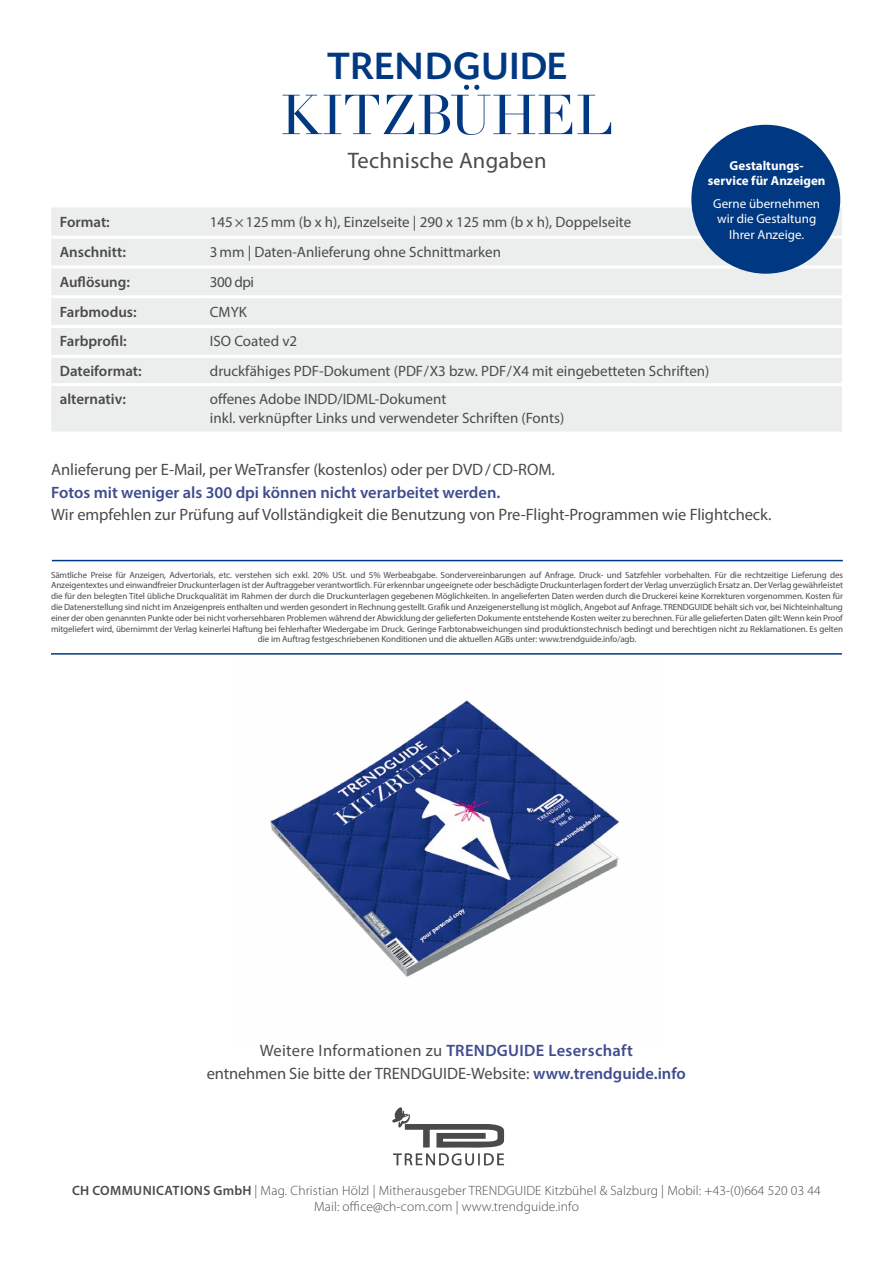
<style>
.page{position:relative;width:893px;height:1263px;background:#fff}
.page>*{position:absolute;margin:0;border:0;box-sizing:border-box;transform-origin:0 0}
.t1{font:55.2px "Didot";color:#003882}
.t2{font:500 40.05px "Today SB";color:#003882}
.t3{font:22.5px "Myriad Pro";letter-spacing:.01em;color:#4b4b4d}
.t4{font:16.5px/22.5px "Myriad Pro";letter-spacing:-.005em;color:#4b4b4d;text-align:center}
.t5{font:600 16.5px "Myriad Pro";color:#3f4c8f}
.t6{font:15px/18.8px "Myriad Pro";color:#4b4b4d}
.t7{font:600 15px "Myriad Pro";color:#4b4b4d}
.t8{font:300 13.5px/16.5px "Myriad Pro";letter-spacing:.01em;color:#4b4b4d;text-align:center}
.t9{font:13.05px/15.5px "Myriad Pro";color:#fff;text-align:center}
.t10{font:700 13.05px/15.5px "Myriad Pro";color:#fff;text-align:center}
.t11{font:9px/10.8px "Myriad Pro";letter-spacing:-.01em;color:#4b4b4d;text-align:center}
.s1{font-weight:600;color:#3f4c8f}
.s2{font-weight:600}
</style>
<div class="page">
<svg style="left:392px;top:1107px;width:112px;height:59px"></svg>
<img style="left:270px;top:700px;width:350px;height:277px">
<div style="left:51px;top:208px;width:791px;height:224px;background:#eceded"></div>
<hr style="left:51px;top:236px;width:153px;height:3px;background:#fff">
<hr style="left:204px;top:236px;width:638px;height:3px;background:#fff">
<hr style="left:51px;top:265px;width:153px;height:3px;background:#fff">
<hr style="left:204px;top:265px;width:638px;height:3px;background:#fff">
<hr style="left:51px;top:295px;width:153px;height:3px;background:#fff">
<hr style="left:204px;top:295px;width:638px;height:3px;background:#fff">
<hr style="left:51px;top:325px;width:153px;height:3px;background:#fff">
<hr style="left:204px;top:325px;width:638px;height:3px;background:#fff">
<hr style="left:51px;top:355px;width:153px;height:3px;background:#fff">
<hr style="left:204px;top:355px;width:638px;height:3px;background:#fff">
<hr style="left:51px;top:383px;width:153px;height:3px;background:#fff">
<hr style="left:204px;top:383px;width:638px;height:3px;background:#fff">
<div style="left:691px;top:125px;width:149px;height:149px;background:#003882;border-radius:50%"></div>
<hr style="left:51px;top:653px;width:791px;height:2px;background:#003882">
<hr style="left:52px;top:560px;width:791px;height:1px;background:#003882">
<h2 class="t2" style="left:327px;top:45px;width:241px">TRENDGUIDE</h2>
<h1 class="t1" style="left:281px;top:82px;width:334px">KITZBÜHEL</h1>
<h3 class="t3" style="left:348px;top:147px;width:200px">Technische Angaben</h3>
<h3 class="t10" style="left:708px;top:157px;width:119px">Gestaltungs&shy;service für Anzeigen</h3>
<h3 class="t9" style="left:713px;top:196px;width:108px">Gerne übernehmen wir die Gestaltung<br>Ihrer Anzeige.</h3>
<h3 class="t7" style="left:60px;top:213px;width:52px">Format:</h3>
<h3 class="t6" style="left:210px;top:213px;width:423px">145×125mm (b x h), Einzelseite | 290 x 125 mm (b x h), Doppelseite</h3>
<h3 class="t7" style="left:60px;top:242px;width:68px">Anschnitt:</h3>
<h3 class="t6" style="left:210px;top:242px;width:293px">3mm | Daten-Anlieferung ohne Schnittmarken</h3>
<h3 class="t7" style="left:60px;top:272px;width:72px">Auflösung:</h3>
<h3 class="t6" style="left:210px;top:272px;width:46px">300 dpi</h3>
<h3 class="t7" style="left:60px;top:302px;width:78px">Farbmodus:</h3>
<h3 class="t6" style="left:210px;top:302px;width:38px">CMYK</h3>
<h3 class="t7" style="left:60px;top:332px;width:68px">Farbprofil:</h3>
<h3 class="t6" style="left:210px;top:332px;width:89px">ISO Coated v2</h3>
<h3 class="t7" style="left:60px;top:361px;width:84px">Dateiformat:</h3>
<h3 class="t6" style="left:210px;top:361px;width:501px">druckfähiges PDF-Dokument (PDF/X3 bzw. PDF/X4 mit eingebetteten Schriften)</h3>
<h3 class="t7" style="left:60px;top:390px;width:68px">alternativ:</h3>
<h3 class="t6" style="left:210px;top:390px;width:356px">offenes Adobe INDD/IDML-Dokument<br>inkl. verknüpfter Links und verwendeter Schriften (Fonts)</h3>
<h3 class="t4" style="left:51px;top:458px;width:505px">Anlieferung per E-Mail, per WeTransfer (kostenlos) oder per DVD/CD-ROM.</h3>
<h3 class="t5" style="left:51px;top:482px;width:451px">Fotos mit weniger als 300 dpi können nicht verarbeitet werden.</h3>
<h3 class="t4" style="left:51px;top:503px;width:722px">Wir empfehlen zur Prüfung auf Vollständigkeit die Benutzung von Pre-Flight-Programmen wie Flightcheck.</h3>
<p class="t11" style="left:51px;top:569px;width:794px">Sämtliche Preise für Anzeigen, Advertorials, etc. verstehen sich exkl. 20% USt. und 5% Werbeabgabe. Sondervereinbarungen auf Anfrage. Druck- und Satzfehler vorbehalten. Für die rechtzeitige Lieferung des Anzeigentextes und einwandfreier Druckunterlagen ist der Auftraggeber verantwortlich. Für erkennbar ungeeignete oder beschädigte Druckunterlagen fordert der Verlag unverzüglich Ersatz an. Der Verlag gewährleistet die für den belegten Titel übliche Druckqualität im Rahmen der durch die Druckunterlagen gegebenen Möglichkeiten. In angelieferten Daten werden durch die Druckerei keine Korrekturen vorgenommen. Kosten für die Datenerstellung sind nicht im Anzeigenpreis enthalten und werden gesondert in Rechnung gestellt. Grafik und Anzeigenerstellung ist möglich, Angebot auf Anfrage. TRENDGUIDE behält sich vor, bei Nichteinhaltung einer der oben genannten Punkte oder bei nicht vorhersehbaren Problemen während der Abwicklung der gelieferten Dokumente entstehende Kosten weiter zu berechnen. Für alle gelieferten Daten gilt: Wenn kein Proof mitgeliefert wird, übernimmt der Verlag keinerlei Haftung bei fehlerhafter Wiedergabe im Druck. Geringe Farbtonabweichungen sind produktionstechnisch bedingt und berechtigen nicht zu Reklamationen. Es gelten die im Auftrag festgeschriebenen Konditionen und die aktuellen AGBs unter: www.trendguide.info/agb.</p>
<h3 class="t4" style="left:207px;top:1039px;width:480px">Weitere Informationen zu <span class="s1">TRENDGUIDE Leserschaft<br></span>entnehmen Sie bitte der TRENDGUIDE-Website: <span class="s1">www.trendguide.info</span></h3>
<h3 class="t8" style="left:72px;top:1182px;width:750px"><span class="s2">CH COMMUNICATIONS GmbH</span> | Mag. Christian Hölzl | Mitherausgeber TRENDGUIDE Kitzbühel &amp; Salzburg | Mobil: +43-(0)664 520 03 44<br>Mail: office@ch-com.com | www.trendguide.info</h3>
</div>
